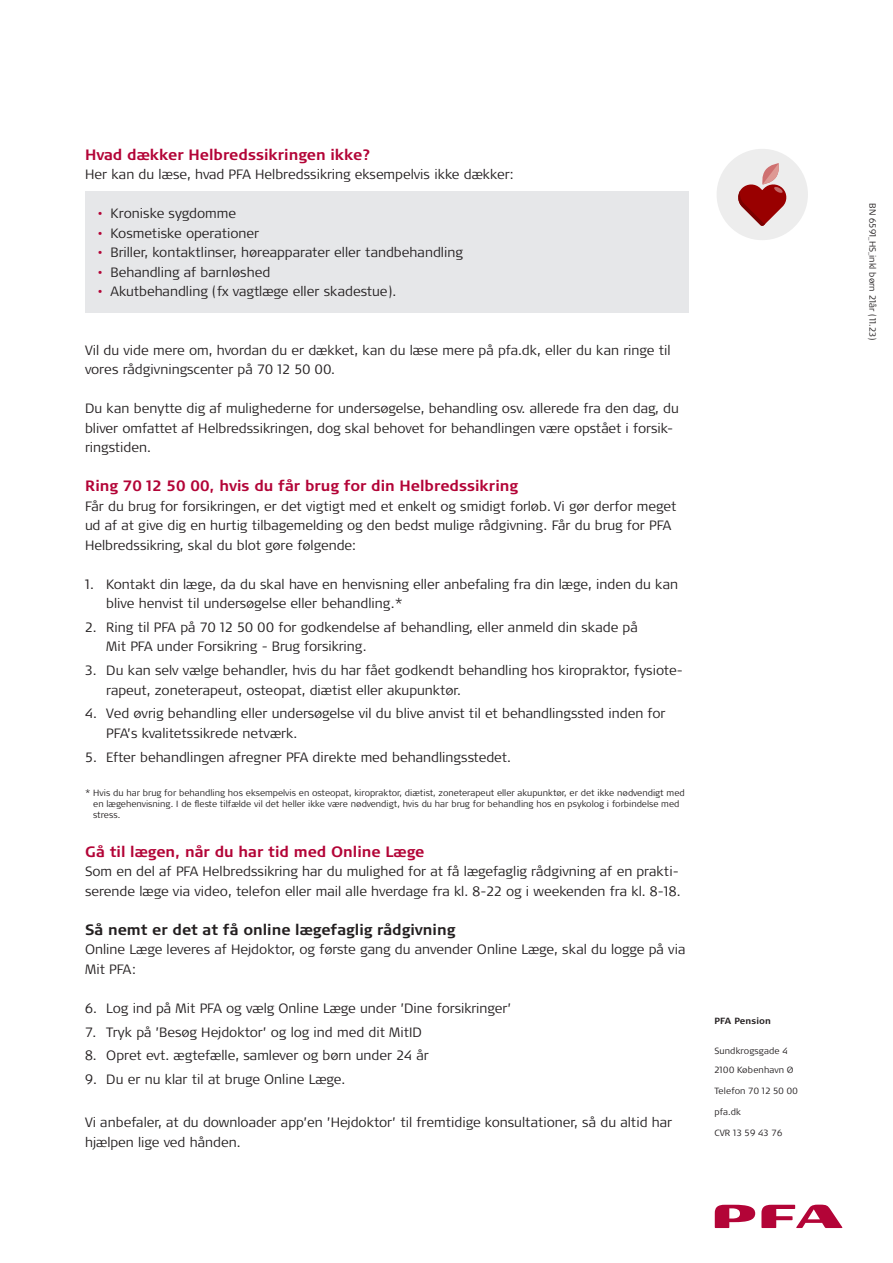
<style>
.page{position:relative;width:893px;height:1263px;background:#fff}
.page>*{position:absolute;margin:0;border:0;box-sizing:border-box;transform-origin:0 0}
.bold_rød{font:700 15px "Signa OT";color:#b30437}
.bold_sort{font:700 15px "Signa OT";color:#231f20}
.t1{font:300 13.5px/19.5px "Signa OT";color:#231f20}
.pligt{font:300 9px/10.8px "Signa OT";color:#231f20}
.adresse{font:300 9px "Signa OT";letter-spacing:.015em;color:#231f20}
.adresse-2{font:700 9px "Signa OT";letter-spacing:.015em;color:#231f20}
.s1{color:#b30437}
</style>
<div class="page">
<div style="left:85px;top:191px;width:604px;height:44px;background:#e6e7e9"></div>
<div style="left:85px;top:230px;width:604px;height:44px;background:#e6e7e9"></div>
<div style="left:85px;top:269px;width:604px;height:44px;background:#e6e7e9"></div>
<svg style="left:715px;top:1205px;width:40px;height:23px"></svg>
<svg style="left:761px;top:1204px;width:81px;height:24px"></svg>
<div style="left:717px;top:149px;width:91px;height:91px;background:#ededed;border-radius:50%"></div>
<svg style="left:738px;top:163px;width:49px;height:63px"></svg>
<p class="bold_rød" style="left:85px;top:146px;width:287px">Hvad dækker Helbredssikringen ikke?</p>
<p class="t1" style="left:85px;top:165px;width:430px">Her kan du læse, hvad PFA Helbredssikring eksempelvis ikke dækker:</p>
<p class="t1" style="left:98px;top:204px;width:140px"><span class="s1">•</span> Kroniske sygdomme</p>
<p class="t1" style="left:98px;top:223px;width:163px"><span class="s1">•</span> Kosmetiske operationer</p>
<p class="t1" style="left:98px;top:243px;width:367px"><span class="s1">•</span> Briller, kontaktlinser, høreapparater eller tandbehandling</p>
<p class="t1" style="left:98px;top:262px;width:174px"><span class="s1">•</span> Behandling af barnløshed</p>
<p class="t1" style="left:98px;top:282px;width:300px"><span class="s1">•</span> Akutbehandling (fx vagtlæge eller skadestue).</p>
<p class="t1" style="left:85px;top:340px;width:587px">Vil du vide mere om, hvordan du er dækket, kan du læse mere på pfa.dk, eller du kan ringe til vores rådgivningscenter på 70 12 50 00.</p>
<p class="t1" style="left:85px;top:399px;width:595px">Du kan benytte dig af mulighederne for undersøgelse, behandling osv. allerede fra den dag, du bliver omfattet af Helbredssikringen, dog skal behovet for behandlingen være opstået i forsik&shy;ringstiden.</p>
<p class="bold_rød" style="left:85px;top:477px;width:435px">Ring 70 12 50 00, hvis du får brug for din Helbredssikring</p>
<p class="t1" style="left:85px;top:496px;width:593px">Får du brug for forsikringen, er det vigtigt med et enkelt og smidigt forløb. Vi gør derfor meget ud af at give dig en hurtig tilbagemelding og den bedst mulige rådgivning. Får du brug for PFA<br>Helbredssikring, skal du blot gøre følgende:</p>
<p class="t1" style="left:106px;top:574px;width:573px;text-indent:-21px">1. Kontakt din læge, da du skal have en henvisning eller anbefaling fra din læge, inden du kan blive henvist til undersøgelse eller behandling.*</p>
<p class="t1" style="left:106px;top:617px;width:533px;text-indent:-21px">2. Ring til PFA på 70 12 50 00 for godkendelse af behandling, eller anmeld din skade på<br>Mit PFA under Forsikring - Brug forsikring.</p>
<p class="t1" style="left:106px;top:661px;width:578px;text-indent:-21px">3. Du kan selv vælge behandler, hvis du har fået godkendt behandling hos kiropraktor, fysiote&shy;rapeut, zoneterapeut, osteopat, diætist eller akupunktør.</p>
<p class="t1" style="left:106px;top:704px;width:561px;text-indent:-21px">4. Ved øvrig behandling eller undersøgelse vil du blive anvist til et behandlingssted inden for<br>PFA’s kvalitetssikrede netværk.</p>
<p class="t1" style="left:85px;top:747px;width:427px">5. Efter behandlingen afregner PFA direkte med behandlingsstedet.</p>
<p class="pligt" style="left:93px;top:788px;width:593px;text-indent:-8px">* Hvis du har brug for behandling hos eksempelvis en osteopat, kiropraktor, diætist, zoneterapeut eller akupunktør, er det ikke nødvendigt med en lægehenvisning. I de fleste tilfælde vil det heller ikke være nødvendigt, hvis du har brug for behandling hos en psykolog i forbindelse med stress.</p>
<p class="bold_rød" style="left:85px;top:843px;width:341px">Gå til lægen, når du har tid med Online Læge</p>
<p class="t1" style="left:85px;top:862px;width:597px">Som en del af PFA Helbredssikring har du mulighed for at få lægefaglig rådgivning af en prakti&shy;serende læge via video, telefon eller mail alle hverdage fra kl. 8-22 og i weekenden fra kl. 8-18.</p>
<p class="bold_sort" style="left:85px;top:921px;width:372px">Så nemt er det at få online lægefaglig rådgivning</p>
<p class="t1" style="left:85px;top:940px;width:602px">Online Læge leveres af Hejdoktor, og første gang du anvender Online Læge, skal du logge på via<br>Mit PFA:</p>
<p class="t1" style="left:85px;top:998px;width:428px">6. Log ind på Mit PFA og vælg Online Læge under ’Dine forsikringer’</p>
<p class="t1" style="left:85px;top:1022px;width:338px">7. Tryk på ’Besøg Hejdoktor’ og log ind med dit MitID</p>
<p class="t1" style="left:85px;top:1046px;width:345px">8. Opret evt. ægtefælle, samlever og børn under 24 år</p>
<p class="t1" style="left:85px;top:1070px;width:262px">9. Du er nu klar til at bruge Online Læge.</p>
<p class="t1" style="left:85px;top:1113px;width:589px">Vi anbefaler, at du downloader app’en ’Hejdoktor’ til fremtidige konsultationer, så du altid har hjælpen lige ved hånden.</p>
<p class="adresse-2" style="left:714px;top:1016px;width:58px">PFA Pension</p>
<p class="adresse" style="left:714px;top:1045px;width:75px">Sundkrogsgade 4</p>
<p class="adresse" style="left:714px;top:1065px;width:81px">2100 København Ø</p>
<p class="adresse" style="left:714px;top:1086px;width:85px">Telefon 70 12 50 00</p>
<p class="adresse" style="left:714px;top:1107px;width:28px">pfa.dk</p>
<p class="adresse" style="left:714px;top:1128px;width:69px">CVR 13 59 43 76</p>
<p class="pligt" style="left:878px;top:203px;width:139px;rotate:90deg">BN 6591_HS_inkl børn 21år (11.23)</p>
</div>
